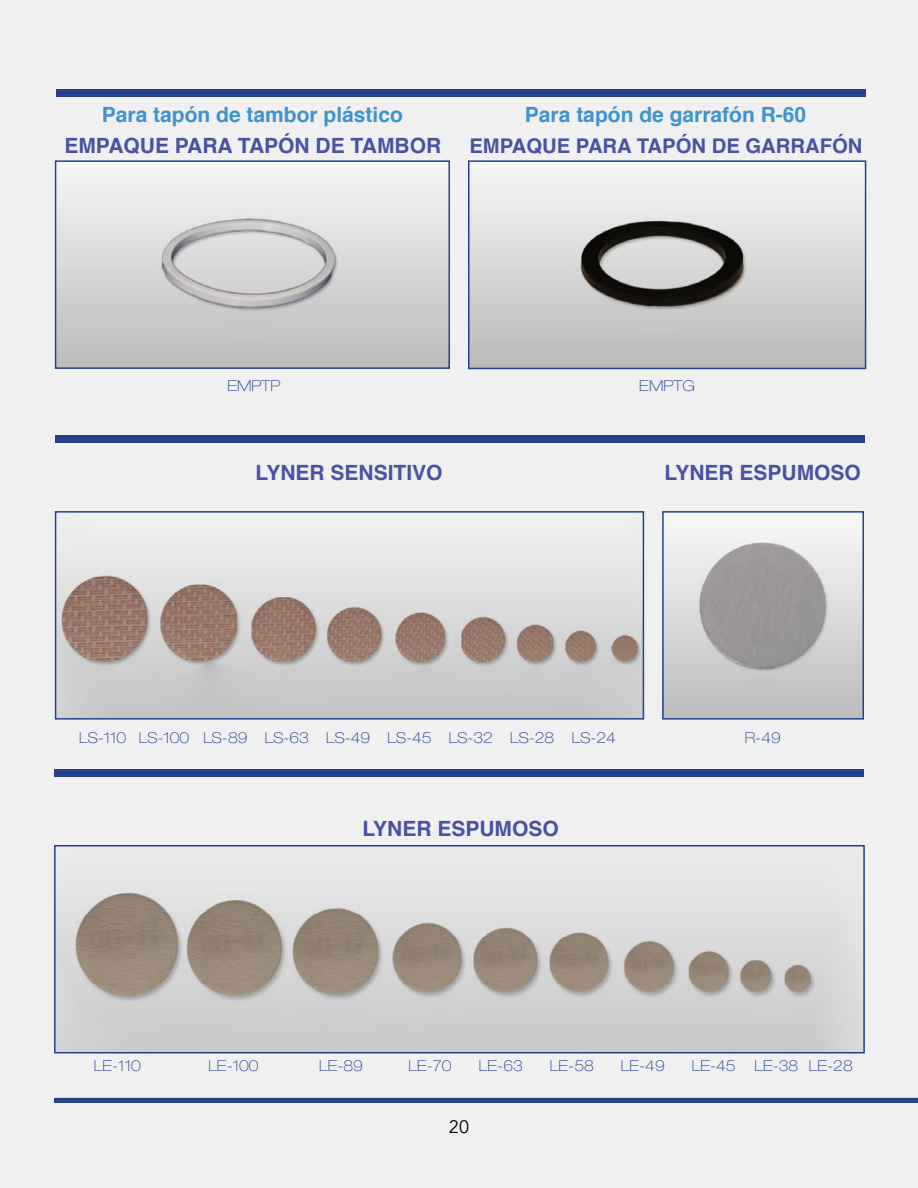
<style>
.page{position:relative;width:918px;height:1188px;background:#f0f0f0}
.page>*{position:absolute;margin:0;border:0;box-sizing:border-box;transform-origin:0 0}
.t1{font:700 21px "Helvetica";color:#4952a3}
.t2{font:700 21px "Helvetica";color:#3d93d0}
.t3{font:700 20.25px "Helvetica";color:#4952a3}
.t4{font:18px "Avenir";color:#000}
.t5{font:100 expanded 15px "Helvetica Neue LT Pro";color:#25408f}
</style>
<div class="page">
<div style="left:54px;top:1098px;width:864px;height:5px;background:#25408f"></div>
<img style="left:58px;top:213px;width:389px;height:153px">
<div style="left:55px;top:160px;width:395px;height:209px;border:2px solid #25408f"></div>
<img style="left:58px;top:568px;width:583px;height:149px">
<div style="left:55px;top:511px;width:589px;height:209px;border:2px solid #25408f"></div>
<img style="left:665px;top:542px;width:196px;height:175px">
<div style="left:662px;top:511px;width:202px;height:209px;border:2px solid #25408f"></div>
<div style="left:55px;top:435px;width:810px;height:8px;background:#25408f"></div>
<div style="left:56px;top:89px;width:810px;height:7px;background:#25408f"></div>
<img style="left:471px;top:219px;width:392px;height:147px">
<div style="left:468px;top:160px;width:398px;height:209px;border:2px solid #25408f"></div>
<img style="left:57px;top:879px;width:805px;height:171px">
<div style="left:54px;top:845px;width:811px;height:208px;border:2px solid #25408f"></div>
<div style="left:54px;top:769px;width:810px;height:8px;background:#25408f"></div>
<h1 class="t2" style="left:102px;top:98px;width:303px">Para tapón de tambor plástico</h1>
<h1 class="t1" style="left:64px;top:129px;width:378px">EMPAQUE PARA TAPÓN DE TAMBOR</h1>
<h1 class="t2" style="left:525px;top:98px;width:283px">Para tapón de garrafón R-60</h1>
<h2 class="t3" style="left:469px;top:129px;width:395px">EMPAQUE PARA TAPÓN DE GARRAFÓN</h2>
<p class="t5" style="left:227px;top:377px;width:55px">EMPTP</p>
<p class="t5" style="left:639px;top:377px;width:57px">EMPTG</p>
<h1 class="t1" style="left:256px;top:456px;width:189px">LYNER SENSITIVO</h1>
<h1 class="t1" style="left:664px;top:456px;width:198px">LYNER ESPUMOSO</h1>
<p class="t5" style="left:79px;top:729px;width:49px">LS-110</p>
<p class="t5" style="left:139px;top:729px;width:479px">LS-100 LS-89 LS-63 LS-49 LS-45 LS-32 LS-28 LS-24</p>
<h1 class="t1" style="left:362px;top:812px;width:198px">LYNER ESPUMOSO</h1>
<p class="t5" style="left:745px;top:729px;width:38px">R-49</p>
<p class="t5" style="left:94px;top:1056px;width:48px">LE-110</p>
<p class="t5" style="left:208px;top:1056px;width:52px">LE-100</p>
<p class="t5" style="left:319px;top:1056px;width:45px">LE-89</p>
<p class="t5" style="left:408px;top:1056px;width:45px">LE-70</p>
<p class="t5" style="left:479px;top:1056px;width:45px">LE-63</p>
<p class="t5" style="left:550px;top:1056px;width:45px">LE-58</p>
<p class="t5" style="left:621px;top:1056px;width:45px">LE-49</p>
<p class="t5" style="left:692px;top:1056px;width:45px">LE-45</p>
<p class="t5" style="left:754px;top:1056px;width:100px">LE-38 LE-28</p>
<p class="t4" style="left:449px;top:1116px;width:22px">20</p>
</div>
